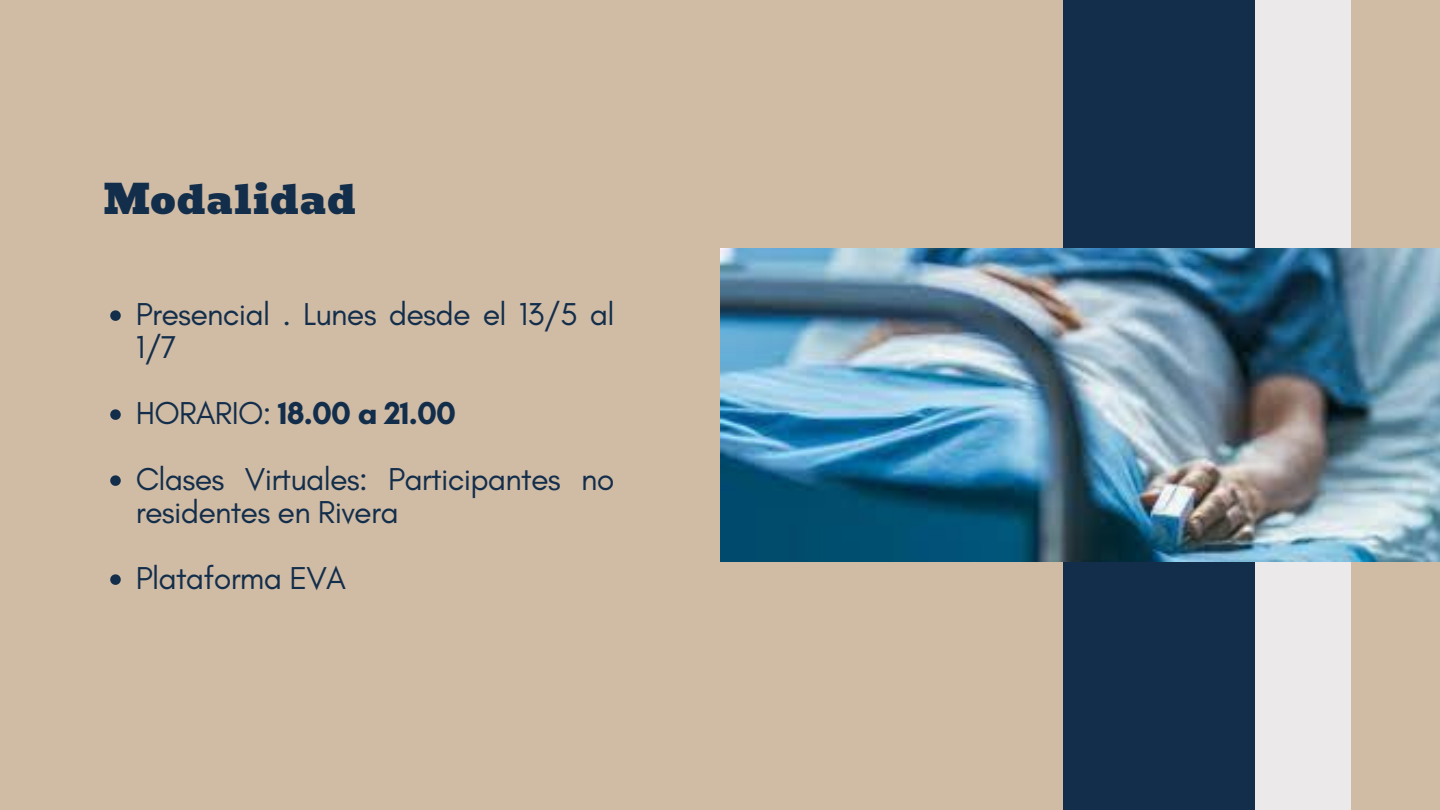
<style>
.page{position:relative;width:1440px;height:810px;background:#d0bba5}
.page>*{position:absolute;margin:0;border:0;box-sizing:border-box;transform-origin:0 0}
.t1{font:40px "Bevan";color:#132e4b}
.t2{font:32.3px/33px "Glacial Indifference";letter-spacing:-.025em;color:#132e4b}
.t3{font:700 32.3px "Glacial Indifference";letter-spacing:-.025em;color:#132e4b}
.s1{font-weight:400}
</style>
<div class="page">
<div style="left:1159px;top:0;width:192px;height:810px;background:#ece9ea"></div>
<div style="left:1063px;top:0;width:192px;height:810px;background:#132e4b"></div>
<img style="left:720px;top:248px;width:720px;height:314px">
<svg style="left:110px;top:310px;width:11px;height:11px"></svg>
<svg style="left:110px;top:409px;width:11px;height:11px"></svg>
<svg style="left:110px;top:475px;width:11px;height:11px"></svg>
<svg style="left:110px;top:574px;width:11px;height:11px"></svg>
<p class="t1" style="left:104px;top:168px;width:254px">Modalidad</p>
<p class="t2" style="left:136px;top:298px;width:480px">Presencial . Lunes desde el 13/5 al<br>1/7</p>
<p class="t3" style="left:136px;top:394px;width:322px"><span class="s1">HORARIO:</span> 18.00 a 21.00</p>
<p class="t2" style="left:136px;top:463px;width:480px">Clases Virtuales: Participantes no residentes en Rivera</p>
<p class="t2" style="left:136px;top:562px;width:212px">Plataforma EVA</p>
</div>
